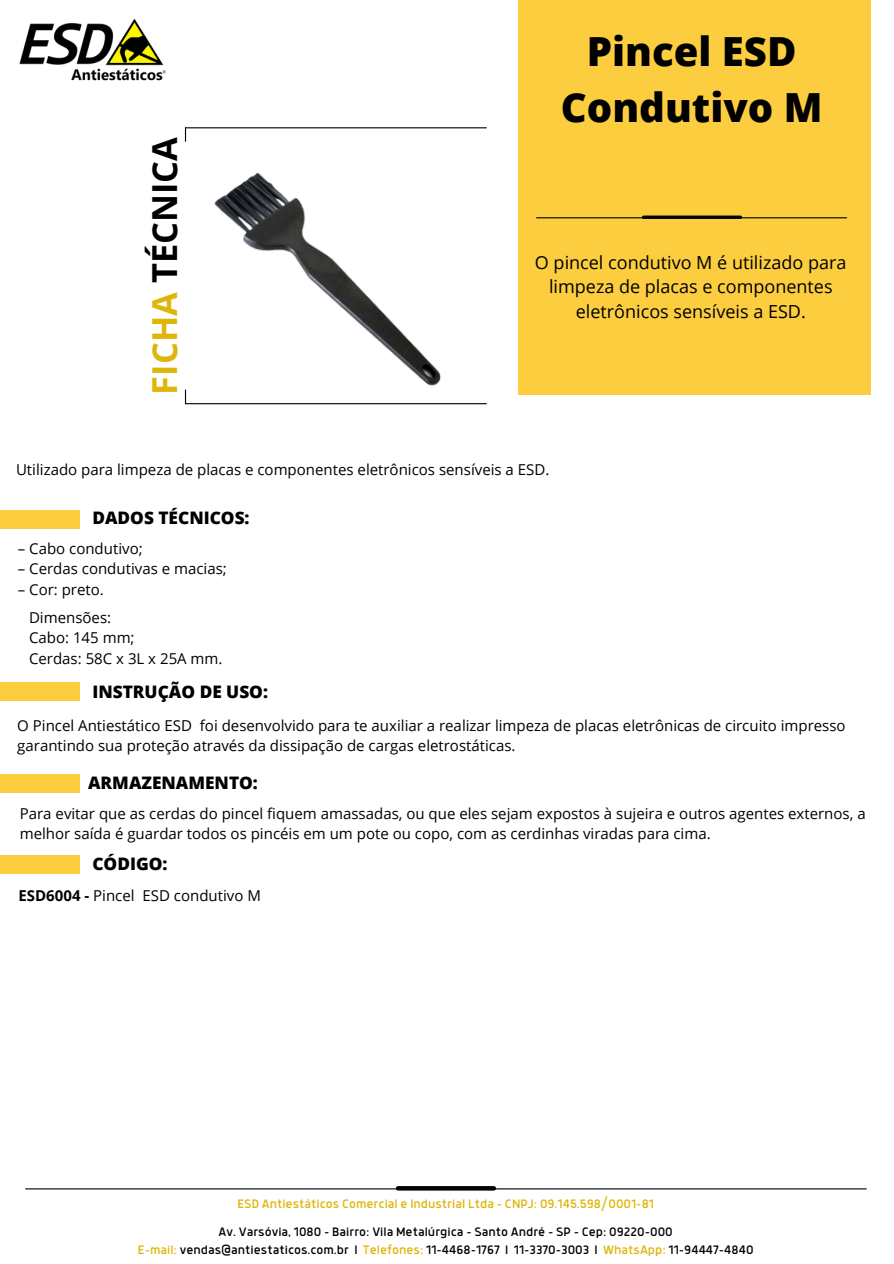
<style>
.page{position:relative;width:894px;height:1264px;background:#fff}
.page>*{position:absolute;margin:0;border:0;box-sizing:border-box;transform-origin:0 0}
.t1{font:800 40.05px/55.7px "Open Sans";color:#000;text-align:center}
.t2{font:700 34.5px "Open Sans";color:#000}
.t3{font:18px/24.8px "Open Sans";color:#000;text-align:center}
.t4{font:800 17.25px "Open Sans";color:#000}
.t5{font:15px/20.2px "Open Sans";color:#000}
.t6{font:13.5px/18px "Anteb";color:#000;text-align:center}
.t7{font:13.5px "Anteb";color:#dfb508}
.s1{color:#dfb508}
.s2{font-weight:700}
</style>
<div class="page">
<div style="left:518px;top:0;width:352px;height:394px;background:#fccd3f"></div>
<hr style="left:536px;top:217px;width:310px;height:1px;background:#000">
<svg style="left:643px;top:215px;width:97px;height:4px"></svg>
<img style="left:19px;top:18px;width:147px;height:63px">
<hr style="left:26px;top:1188px;width:840px;height:1px;background:#000">
<svg style="left:398px;top:1186px;width:95px;height:4px"></svg>
<div style="left:0;top:510px;width:79px;height:18px;background:#fccd3f"></div>
<div style="left:0;top:682px;width:79px;height:18px;background:#fccd3f"></div>
<div style="left:0;top:774px;width:79px;height:18px;background:#fccd3f"></div>
<div style="left:0;top:854px;width:79px;height:19px;background:#fccd3f"></div>
<img style="left:184px;top:127px;width:303px;height:278px">
<h2 class="t2" style="left:140px;top:394px;width:259px;rotate:-90deg"><span class="s1">FICHA</span> TÉCNICA</h2>
<h1 class="t1" style="left:560px;top:22px;width:263px">Pincel ESD<br>Condutivo M</h1>
<p class="t3" style="left:535px;top:249px;width:313px">O pincel condutivo M é utilizado para limpeza de placas e componentes eletrônicos sensíveis a ESD.</p>
<p class="t5" style="left:16px;top:459px;width:534px">Utilizado para limpeza de placas e componentes eletrônicos sensíveis a ESD.</p>
<p class="t4" style="left:92px;top:506px;width:159px">DADOS TÉCNICOS:</p>
<p class="t5" style="left:18px;top:538px;width:126px">– Cabo condutivo;</p>
<p class="t5" style="left:18px;top:558px;width:210px">– Cerdas condutivas e macias;</p>
<p class="t5" style="left:29px;top:574px;width:84px;line-height:28.5px;text-indent:-11px">– Cor: preto.<br>Dimensões:</p>
<p class="t5" style="left:29px;top:627px;width:195px">Cabo: 145 mm;<br>Cerdas: 58C x 3L x 25A mm.</p>
<p class="t4" style="left:92px;top:680px;width:177px">INSTRUÇÃO DE USO:</p>
<p class="t5" style="left:17px;top:715px;width:829px">O Pincel Antiestático ESD foi desenvolvido para te auxiliar a realizar limpeza de placas eletrônicas de circuito impresso garantindo sua proteção através da dissipação de cargas eletrostáticas.</p>
<p class="t4" style="left:88px;top:770px;width:171px">ARMAZENAMENTO:</p>
<p class="t5" style="left:20px;top:803px;width:847px">Para evitar que as cerdas do pincel fiquem amassadas, ou que eles sejam expostos à sujeira e outros agentes externos, a melhor saída é guardar todos os pincéis em um pote ou copo, com as cerdinhas viradas para cima.</p>
<p class="t4" style="left:92px;top:851px;width:77px">CÓDIGO:</p>
<p class="t5" style="left:19px;top:884px;width:244px"><span class="s2">ESD6004 -</span> Pincel ESD condutivo M</p>
<p class="t7" style="left:237px;top:1198px;width:418px">ESD Antiestáticos Comercial e Industrial Ltda - CNPJ: 09.145.598/0001-81</p>
<p class="t6" style="left:138px;top:1223px;width:617px">Av. Varsóvia, 1080 - Bairro: Vila Metalúrgica - Santo André - SP - Cep: 09220-000<br><span class="s1">E-mail:</span> vendas@antiestaticos.com.br I <span class="s1">Telefones:</span> 11-4468-1767 I 11-3370-3003 I <span class="s1">WhatsApp:</span> 11-94447-4840</p>
</div>
